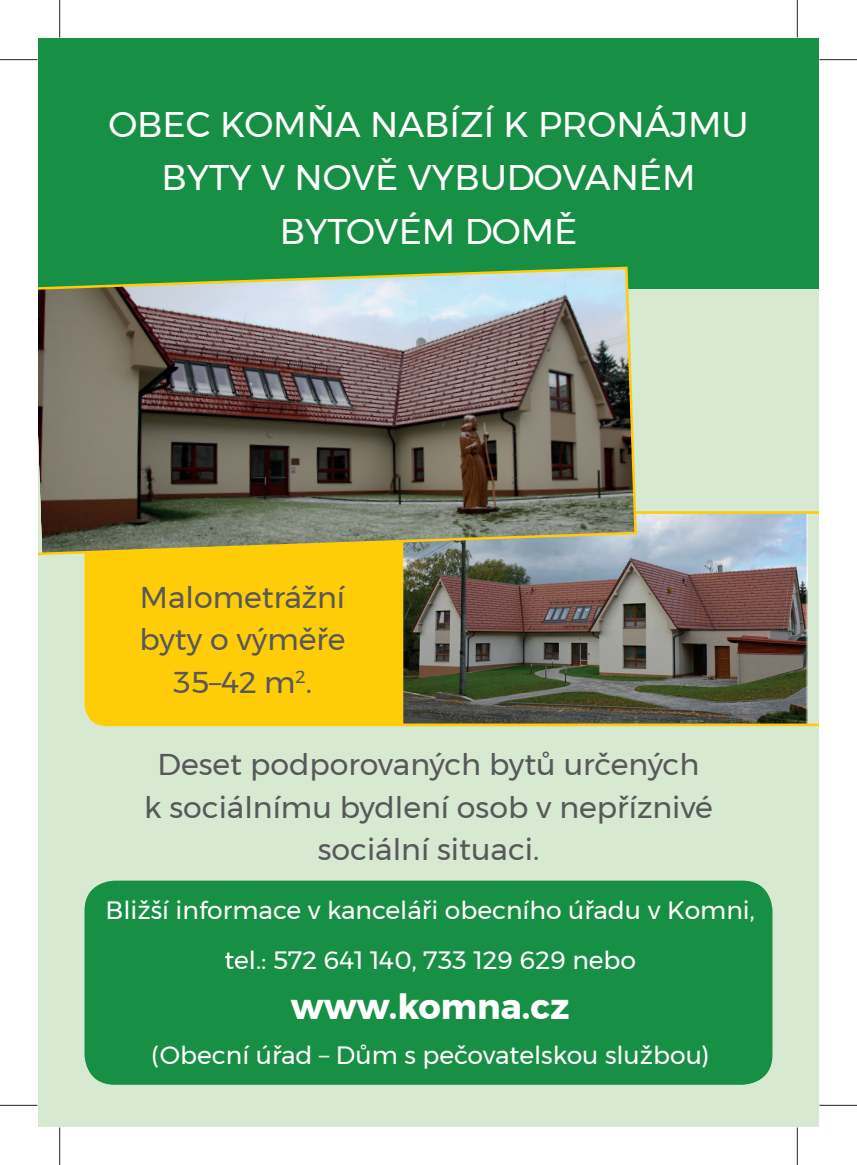
<style>
.page{position:relative;width:857px;height:1165px;background:#fff}
.page>*{position:absolute;margin:0;border:0;box-sizing:border-box;transform-origin:0 0}
.t1{font:35.5px/53.2px "Montserrat";color:#fff;text-align:center}
.t2{font:700 35px "Montserrat";color:#fff}
.t3{font:30px/42.5px "Montserrat";color:#57585a;text-align:center}
.t4{font:25px/50px "Montserrat";color:#fff;text-align:center}
</style>
<div class="page">
<div style="left:38px;top:280px;width:780px;height:846px;background:#d8e9d2"></div>
<div style="left:84px;top:880px;width:688px;height:204px;background:#178f44;border-radius:30px"></div>
<div style="left:84px;top:511px;width:515px;height:215px;background:#fecd08;border-radius:22px"></div>
<div style="left:38px;top:38px;width:780px;height:251px;background:#178f44"></div>
<img style="left:403px;top:511px;width:415px;height:215px">
<img style="left:38px;top:266px;width:600px;height:293px">
<hr style="left:0;top:59px;width:38px;height:1px;background:#231f20">
<hr style="left:819px;top:59px;width:37px;height:1px;background:#231f20">
<hr style="left:0;top:1104px;width:38px;height:1px;background:#231f20">
<hr style="left:819px;top:1104px;width:37px;height:1px;background:#231f20">
<hr style="left:59px;top:0;width:1px;height:38px;background:#231f20">
<hr style="left:59px;top:1127px;width:1px;height:38px;background:#231f20">
<hr style="left:796px;top:0;width:1px;height:38px;background:#231f20">
<hr style="left:796px;top:1127px;width:1px;height:38px;background:#231f20">
<p class="t1" style="left:108px;top:98px;width:641px">OBEC KOMŇA NABÍZÍ K PRONÁJMU<br>BYTY V NOVĚ VYBUDOVANÉM<br>BYTOVÉM DOMĚ</p>
<p class="t3" style="left:139px;top:576px;width:207px">Malometrážní byty o výměře<br>35–42 m<sup>2</sup>.</p>
<p class="t3" style="left:144px;top:743px;width:570px">Deset podporovaných bytů určených<br>k sociálnímu bydlení osob v nepříznivé sociální situaci.</p>
<p class="t4" style="left:106px;top:885px;width:650px">Bližší informace v kanceláři obecního úřadu v Komni, tel.: 572 641 140, 733 129 629 nebo</p>
<p class="t2" style="left:291px;top:985px;width:280px">www.komna.cz</p>
<p class="t4" style="left:151px;top:1030px;width:560px">(Obecní úřad – Dům s pečovatelskou službou)</p>
</div>
